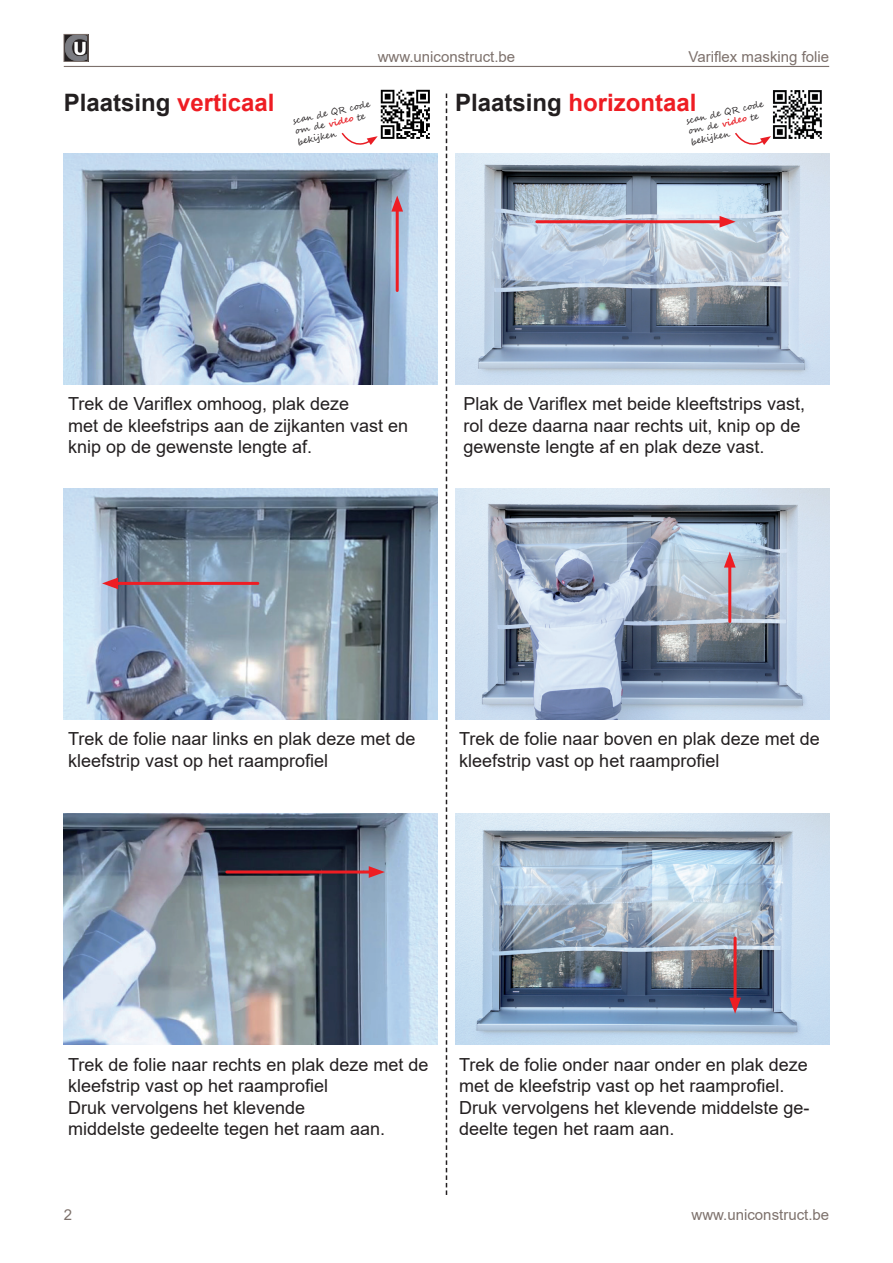
<style>
.page{position:relative;width:893px;height:1263px;background:#fff}
.page>*{position:absolute;margin:0;border:0;box-sizing:border-box;transform-origin:0 0}
.t1{font:700 24px "Arial";color:#ee1d23}
.t2{font:700 24px "Arial";color:#231f20}
.t3{font:18px/21.6px "Arial";color:#231f20}
.t4{font:15px "Arial";color:#7d716c}
.t5{font:9px/10.8px "Segoe Script";color:#231f20}
.s1{color:#ee1d23}
.s2{color:#231f20}
.s3{font-weight:700;color:#e91d24}
</style>
<div class="page">
<hr style="left:64px;top:66px;width:765px;height:1px;background:#7d716c">
<img style="left:66px;top:36px;width:20px;height:24px">
<div style="left:64px;top:34px;width:24px;height:28px;border:1px solid #7d716c"></div>
<img style="left:455px;top:153px;width:374px;height:231px">
<img style="left:64px;top:814px;width:374px;height:231px">
<img style="left:64px;top:488px;width:374px;height:231px">
<img style="left:64px;top:153px;width:374px;height:231px">
<hr style="left:396px;top:206px;width:3px;height:84px;background:#ee1d23">
<svg style="left:391px;top:195px;width:12px;height:17px"></svg>
<img style="left:455px;top:488px;width:374px;height:231px">
<hr style="left:728px;top:562px;width:3px;height:59px;background:#ee1d23">
<svg style="left:724px;top:551px;width:12px;height:17px"></svg>
<img style="left:455px;top:814px;width:374px;height:231px">
<hr style="left:734px;top:938px;width:3px;height:65px;background:#ee1d23">
<svg style="left:729px;top:998px;width:12px;height:16px"></svg>
<hr style="left:112px;top:582px;width:146px;height:3px;background:#ee1d23">
<svg style="left:102px;top:577px;width:16px;height:12px"></svg>
<hr style="left:227px;top:870px;width:147px;height:3px;background:#ee1d23">
<svg style="left:369px;top:866px;width:16px;height:12px"></svg>
<hr style="left:537px;top:220px;width:188px;height:3px;background:#ee1d23">
<svg style="left:720px;top:216px;width:16px;height:12px"></svg>
<svg style="left:446px;top:94px;width:1px;height:1101px"></svg>
<img style="left:380px;top:89px;width:50px;height:50px">
<img style="left:772px;top:90px;width:50px;height:49px">
<svg style="left:341px;top:132px;width:37px;height:13px"></svg>
<svg style="left:735px;top:132px;width:36px;height:13px"></svg>
<h1 class="t2" style="left:64px;top:86px;width:212px">Plaatsing <span class="s1">verticaal</span></h1>
<p class="t4" style="left:689px;top:46px;width:142px">Variflex masking folie</p>
<p class="t4" style="left:378px;top:46px;width:139px">www.uniconstruct.be</p>
<h1 class="t1" style="left:455px;top:86px;width:243px"><span class="s2">Plaatsing</span> horizontaal</h1>
<p class="t5" style="left:292px;top:115px;width:80px;rotate:-12deg">scan de QR code om de <span class="s3">video</span> te bekijken</p>
<p class="t5" style="left:685px;top:115px;width:80px;rotate:-12deg">scan de QR code om de <span class="s3">video</span> te bekijken</p>
<p class="t3" style="left:68px;top:393px;width:342px">Trek de Variflex omhoog, plak deze<br>met de kleefstrips aan de zijkanten vast en knip op de gewenste lengte af.</p>
<p class="t3" style="left:463px;top:393px;width:343px">Plak de Variflex met beide kleeftstrips vast, rol deze daarna naar rechts uit, knip op de gewenste lengte af en plak deze vast.</p>
<p class="t3" style="left:68px;top:728px;width:349px">Trek de folie naar links en plak deze met de kleefstrip vast op het raamprofiel</p>
<p class="t3" style="left:459px;top:728px;width:362px">Trek de folie naar boven en plak deze met de kleefstrip vast op het raamprofiel</p>
<p class="t3" style="left:68px;top:1053px;width:362px">Trek de folie naar rechts en plak deze met de kleefstrip vast op het raamprofiel<br>Druk vervolgens het klevende<br>middelste gedeelte tegen het raam aan.</p>
<p class="t4" style="left:64px;top:1205px;width:10px">2</p>
<p class="t3" style="left:459px;top:1053px;width:352px">Trek de folie onder naar onder en plak deze met de kleefstrip vast op het raamprofiel.<br>Druk vervolgens het klevende middelste ge&shy;deelte tegen het raam aan.</p>
<p class="t4" style="left:692px;top:1205px;width:139px">www.uniconstruct.be</p>
</div>
